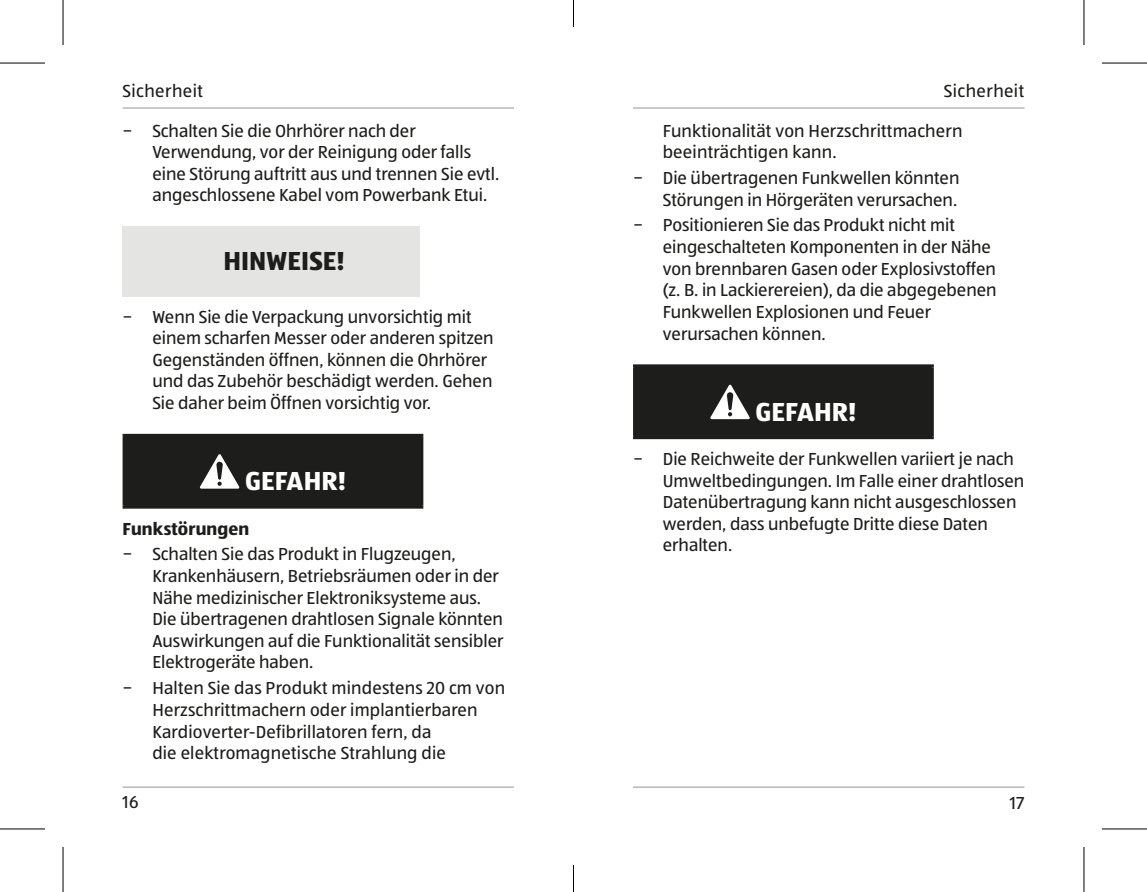
<style>
.page{position:relative;width:1147px;height:892px;background:#fff}
.page>*{position:absolute;margin:0;border:0;box-sizing:border-box;transform-origin:0 0}
.t1{font:700 27px "ALDISUEDOT";letter-spacing:.005em;color:#fff}
.t2{font:700 27px "ALDISUEDOT";letter-spacing:.005em;color:#1d1d1b}
.t3{font:18px/21.6px "ALDISUEDOT";color:#1d1d1b}
.t4{font:18px "ALDISUEDOT";letter-spacing:.025em;color:#1d1d1b}
.t5{font:700 18px "ALDISUEDOT";letter-spacing:.005em;color:#1d1d1b}
</style>
<div class="page">
<hr style="left:123px;top:107px;width:391px;height:2px;background:#b8b8b8">
<hr style="left:633px;top:107px;width:391px;height:2px;background:#b8b8b8">
<hr style="left:633px;top:786px;width:391px;height:1px;background:#b8b8b8">
<hr style="left:123px;top:786px;width:391px;height:1px;background:#b8b8b8">
<div style="left:123px;top:226px;width:297px;height:71px;background:#e4e4e3"></div>
<div style="left:124px;top:435px;width:298px;height:72px;background:#1d1d1b"></div>
<hr style="left:123px;top:434px;width:300px;height:3px;background:#1d1d1b">
<hr style="left:123px;top:437px;width:3px;height:68px;background:#1d1d1b">
<hr style="left:420px;top:437px;width:3px;height:68px;background:#1d1d1b">
<hr style="left:123px;top:505px;width:300px;height:3px;background:#1d1d1b">
<svg style="left:200px;top:454px;width:39px;height:34px"></svg>
<div style="left:634px;top:366px;width:298px;height:71px;background:#1d1d1b"></div>
<hr style="left:633px;top:364px;width:300px;height:3px;background:#1d1d1b">
<hr style="left:633px;top:367px;width:3px;height:69px;background:#1d1d1b">
<hr style="left:930px;top:367px;width:3px;height:69px;background:#1d1d1b">
<hr style="left:633px;top:436px;width:300px;height:3px;background:#1d1d1b">
<svg style="left:710px;top:384px;width:40px;height:35px"></svg>
<svg style="left:0;top:829px;width:45px;height:1px"></svg>
<svg style="left:1102px;top:829px;width:44px;height:1px"></svg>
<hr style="left:0;top:62px;width:45px;height:2px;background:#000">
<hr style="left:1101px;top:62px;width:45px;height:2px;background:#000">
<hr style="left:0;top:828px;width:45px;height:1px;background:#000">
<hr style="left:1101px;top:828px;width:45px;height:1px;background:#000">
<hr style="left:62px;top:0;width:2px;height:45px;background:#000">
<hr style="left:62px;top:846px;width:2px;height:45px;background:#000">
<hr style="left:1083px;top:0;width:1px;height:45px;background:#000">
<hr style="left:1083px;top:846px;width:1px;height:45px;background:#000">
<svg style="left:573px;top:0;width:1px;height:27px"></svg>
<svg style="left:573px;top:864px;width:1px;height:27px"></svg>
<p class="t4" style="left:123px;top:79px;width:82px">Sicherheit</p>
<p class="t4" style="left:943px;top:79px;width:82px">Sicherheit</p>
<p class="t3" style="left:152px;top:119px;width:348px;text-indent:-30px">− Schalten Sie die Ohrhörer nach der Verwendung, vor der Reinigung oder falls eine Störung auftritt aus und trennen Sie evtl. angeschlossene Kabel vom Powerbank Etui.</p>
<p class="t3" style="left:663px;top:119px;width:301px">Funktionalität von Herzschrittmachern beeinträchtigen kann.</p>
<p class="t3" style="left:633px;top:166px;width:328px;text-align:right">− Die übertragenen Funkwellen könnten<br>Störungen in Hörgeräten verursachen.</p>
<p class="t3" style="left:663px;top:214px;width:335px;text-indent:-30px">− Positionieren Sie das Produkt nicht mit eingeschalteten Komponenten in der Nähe von brennbaren Gasen oder Explosivstoffen (z. B. in Lackierereien), da die abgegebenen Funkwellen Explosionen und Feuer verursachen können.</p>
<h1 class="t2" style="left:223px;top:243px;width:123px">HINWEISE!</h1>
<p class="t3" style="left:152px;top:305px;width:343px;text-indent:-30px">− Wenn Sie die Verpackung unvorsichtig mit einem scharfen Messer oder anderen spitzen Gegenständen öffnen, können die Ohrhörer und das Zubehör beschädigt werden. Gehen Sie daher beim Öffnen vorsichtig vor.</p>
<h1 class="t1" style="left:755px;top:393px;width:102px">GEFAHR!</h1>
<p class="t3" style="left:663px;top:447px;width:363px;text-indent:-30px">− Die Reichweite der Funkwellen variiert je nach Umweltbedingungen. Im Falle einer drahtlosen Datenübertragung kann nicht ausgeschlossen werden, dass unbefugte Dritte diese Daten erhalten.</p>
<h1 class="t1" style="left:245px;top:462px;width:102px">GEFAHR!</h1>
<p class="t5" style="left:123px;top:516px;width:128px">Funkstörungen</p>
<p class="t3" style="left:152px;top:543px;width:353px;text-indent:-30px">− Schalten Sie das Produkt in Flugzeugen, Krankenhäusern, Betriebsräumen oder in der Nähe medizinischer Elektroniksysteme aus.<br>Die übertragenen drahtlosen Signale könnten Auswirkungen auf die Funktionalität sensibler Elektrogeräte haben.</p>
<p class="t3" style="left:152px;top:676px;width:354px;text-indent:-30px">− Halten Sie das Produkt mindestens 20 cm von Herzschrittmachern oder implantierbaren Kardioverter-Defibrillatoren fern, da<br>die elektromagnetische Strahlung die</p>
<p class="t3" style="left:123px;top:790px;width:17px">16</p>
<p class="t3" style="left:1009px;top:791px;width:16px">17</p>
</div>
